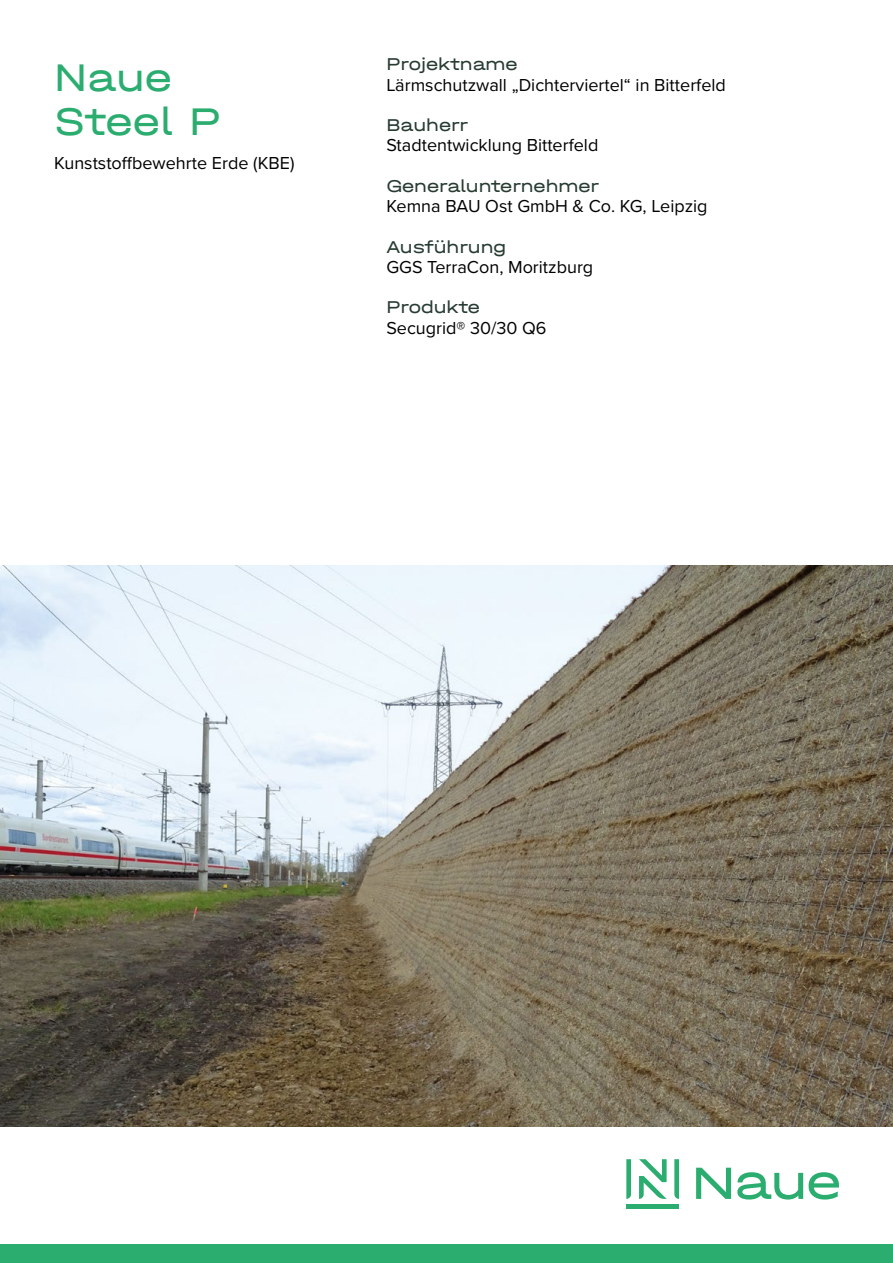
<style>
.page{position:relative;width:893px;height:1263px;background:#fff}
.page>*{position:absolute;margin:0;border:0;box-sizing:border-box;transform-origin:0 0}
.t1{font:40.5px/44.5px "Halvar Breit";color:#2bad70}
.t2{font:18px "Proxima Nova";color:#000}
.t3{font:18px "Halvar Breit";color:#283c32}
</style>
<div class="page">
<div style="left:626px;top:1204px;width:53px;height:5px;background:#2bad70"></div>
<svg style="left:626px;top:1159px;width:5px;height:40px"></svg>
<svg style="left:674px;top:1159px;width:5px;height:40px"></svg>
<svg style="left:639px;top:1159px;width:28px;height:40px"></svg>
<svg style="left:737px;top:1172px;width:66px;height:27px"></svg>
<svg style="left:809px;top:1172px;width:30px;height:27px"></svg>
<svg style="left:696px;top:1168px;width:35px;height:31px"></svg>
<div style="left:0;top:1245px;width:893px;height:18px;background:#2bad70"></div>
<img style="left:0;top:566px;width:893px;height:561px">
<h1 class="t1" style="left:54px;top:54px;width:168px">Naue<br>Steel P</h1>
<p class="t2" style="left:54px;top:150px;width:242px">Kunststoffbewehrte Erde (KBE)</p>
<p class="t3" style="left:386px;top:53px;width:133px">Projektname</p>
<p class="t2" style="left:386px;top:71px;width:341px">Lärmschutzwall „Dichterviertel“ in Bitterfeld</p>
<p class="t3" style="left:386px;top:114px;width:83px">Bauherr</p>
<p class="t2" style="left:386px;top:132px;width:213px">Stadtentwicklung Bitterfeld</p>
<p class="t3" style="left:386px;top:175px;width:214px">Generalunternehmer</p>
<p class="t2" style="left:386px;top:193px;width:323px">Kemna BAU Ost GmbH &amp; Co. KG, Leipzig</p>
<p class="t3" style="left:386px;top:235px;width:121px">Ausführung</p>
<p class="t2" style="left:386px;top:253px;width:208px">GGS TerraCon, Moritzburg</p>
<p class="t3" style="left:386px;top:296px;width:95px">Produkte</p>
<p class="t2" style="left:386px;top:314px;width:162px">Secugrid® 30/30 Q6</p>
</div>
